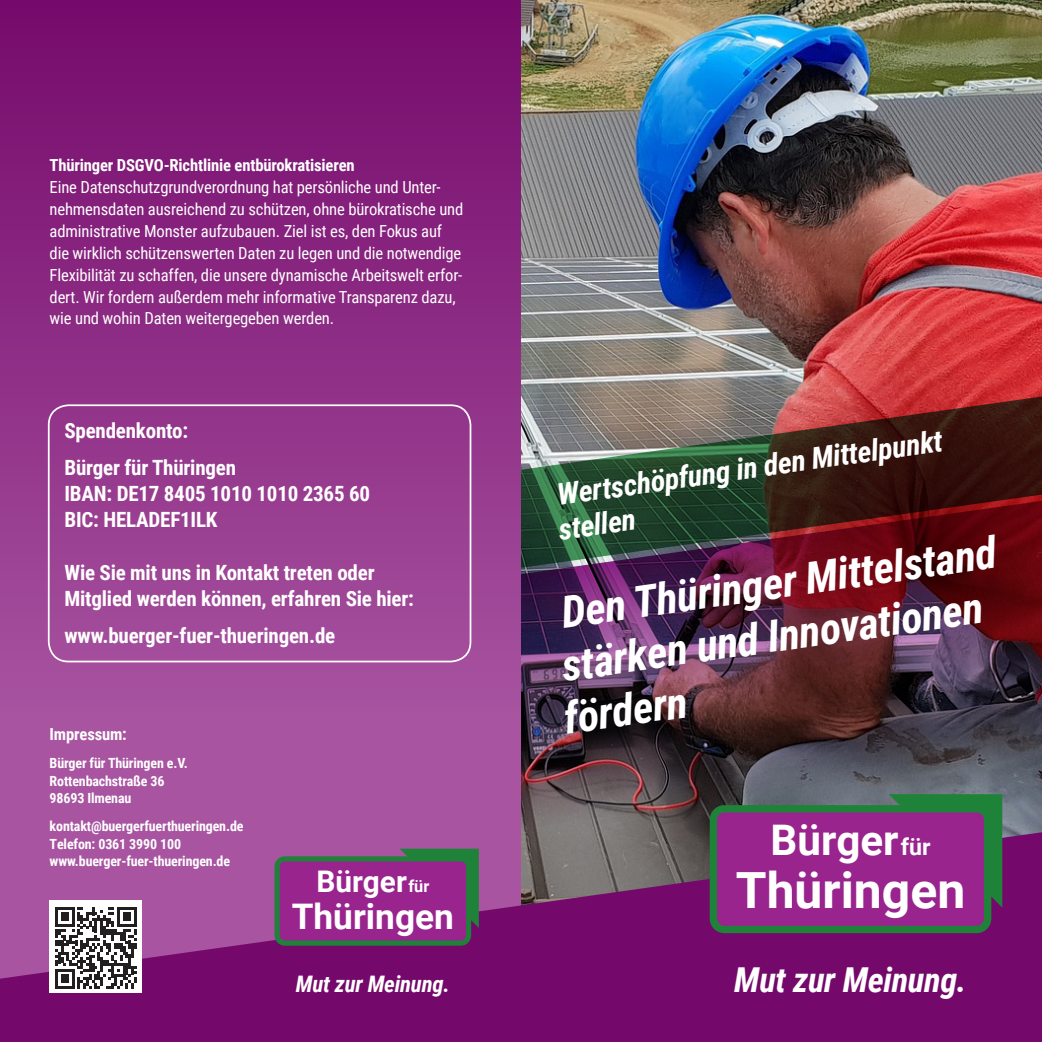
<style>
.page{position:relative;width:1042px;height:1042px;background:#fff}
.page>*{position:absolute;margin:0;border:0;box-sizing:border-box;transform-origin:0 0}
.t1{font:700 49.88px "Roboto";color:#fff}
.t2{font:italic 700 43.75px/52.5px "Roboto Condensed";color:#fff}
.t3{font:700 42.18px "Roboto";color:#fff}
.t4{font:700 35.18px "Roboto";color:#fff}
.t5{font:italic 700 34.3px "Roboto Condensed";letter-spacing:-.01em;color:#fff}
.t6{font:italic 700 29.75px/35px "Roboto Condensed";color:#fff}
.t7{font:700 29.75px "Roboto";color:#fff}
.t8{font:italic 700 22.75px "Roboto Condensed";letter-spacing:-.01em;color:#fff}
.t9{font:700 21px/26.2px "Roboto Condensed";letter-spacing:-.01em;color:#fff}
.t10{font:16.62px/21.9px "Roboto Condensed";letter-spacing:-.01em;color:#fff}
.t11{font:700 16.62px "Roboto Condensed";letter-spacing:-.01em;color:#fff}
.t12{font:700 14px/17.5px "Roboto Condensed";letter-spacing:-.01em;color:#fff}
.s1{font-size:16.45px}
.s2{font-size:23.1px}
</style>
<div class="page">
<img style="left:521px;top:0;width:521px;height:392px">
<img style="left:521px;top:575px;width:521px;height:257px">
<img style="left:521px;top:392px;width:521px;height:183px">
<div style="left:0;top:0;width:521px;height:1042px;background:#a854a1"></div>
<svg style="left:0;top:832px;width:1042px;height:210px;fill:#75096b"></svg>
<div style="left:0;top:0;width:521px;height:712px;background:linear-gradient(to bottom,#75096b,#a753a0)"></div>
<div style="left:50px;top:900px;width:92px;height:92px;background:#fff"></div>
<svg style="left:55px;top:907px;width:82px;height:81px"></svg>
<svg style="left:400px;top:848px;width:79px;height:80px"></svg>
<div style="left:274px;top:856px;width:197px;height:89px;background:#1e8339;border-radius:10px"></div>
<div style="left:280px;top:861px;width:186px;height:79px;background:#99248e;border-radius:5px"></div>
<svg style="left:889px;top:794px;width:113px;height:113px;background:#227f3c"></svg>
<div style="left:710px;top:805px;width:281px;height:128px;background:#1e8339;border-radius:15px"></div>
<div style="left:717px;top:812px;width:267px;height:114px;background:#99248e;border-radius:7px"></div>
<div style="left:48px;top:404px;width:423px;height:258px;border:2px solid #fff;border-radius:20px"></div>
<p class="t11" style="left:50px;top:154px;width:306px">Thüringer DSGVO-Richtlinie entbürokratisieren</p>
<p class="t10" style="left:50px;top:176px;width:415px">Eine Datenschutzgrundverordnung hat persönliche und Unter&shy;nehmensdaten ausreichend zu schützen, ohne bürokratische und administrative Monster aufzubauen. Ziel ist es, den Fokus auf die wirklich schützenswerten Daten zu legen und die notwendige Flexibilität zu schaffen, die unsere dynamische Arbeitswelt erfor&shy;dert. Wir fordern außerdem mehr informative Transparenz dazu, wie und wohin Daten weitergegeben werden.</p>
<p class="t9" style="left:64px;top:411px;width:173px;line-height:36.8px">Spendenkonto:<br>Bürger für Thüringen</p>
<p class="t9" style="left:64px;top:480px;width:307px">IBAN: DE17 8405 1010 1010 2365 60<br>BIC: HELADEF1ILK</p>
<p class="t9" style="left:64px;top:558px;width:351px">Wie Sie mit uns in Kontakt treten oder<br>Mitglied werden können, erfahren Sie hier:</p>
<p class="t9" style="left:64px;top:621px;width:272px">www.buerger-fuer-thueringen.de</p>
<p class="t11" style="left:50px;top:723px;width:79px">Impressum:</p>
<p class="t12" style="left:50px;top:754px;width:140px">Bürger für Thüringen e.V.<br>Rottenbachstraße 36<br>98693 Ilmenau</p>
<p class="t12" style="left:50px;top:817px;width:195px">kontakt@buergerfuerthueringen.de<br>Telefon: 0361 3990 100 www.buerger-fuer-thueringen.de</p>
<h3 class="t7" style="left:316px;top:860px;width:115px">Bürger<span class="s1">für</span></h3>
<h3 class="t4" style="left:292px;top:892px;width:164px">Thüringen</h3>
<h3 class="t8" style="left:296px;top:968px;width:156px">Mut zur Meinung.</h3>
<h3 class="t6" style="left:551px;top:477px;width:394px;rotate:-8deg">Wertschöpfung in den Mittelpunkt stellen</h3>
<h2 class="t2" style="left:551px;top:586px;width:447px;rotate:-8deg">Den Thüringer Mittelstand stärken und Innovationen</h2>
<h2 class="t2" style="left:560px;top:691px;width:126px;rotate:-8deg">fördern</h2>
<h3 class="t3" style="left:770px;top:811px;width:161px">Bürger<span class="s2">für</span></h3>
<h1 class="t1" style="left:736px;top:855px;width:231px">Thüringen</h1>
<h3 class="t5" style="left:734px;top:956px;width:234px">Mut zur Meinung.</h3>
</div>
